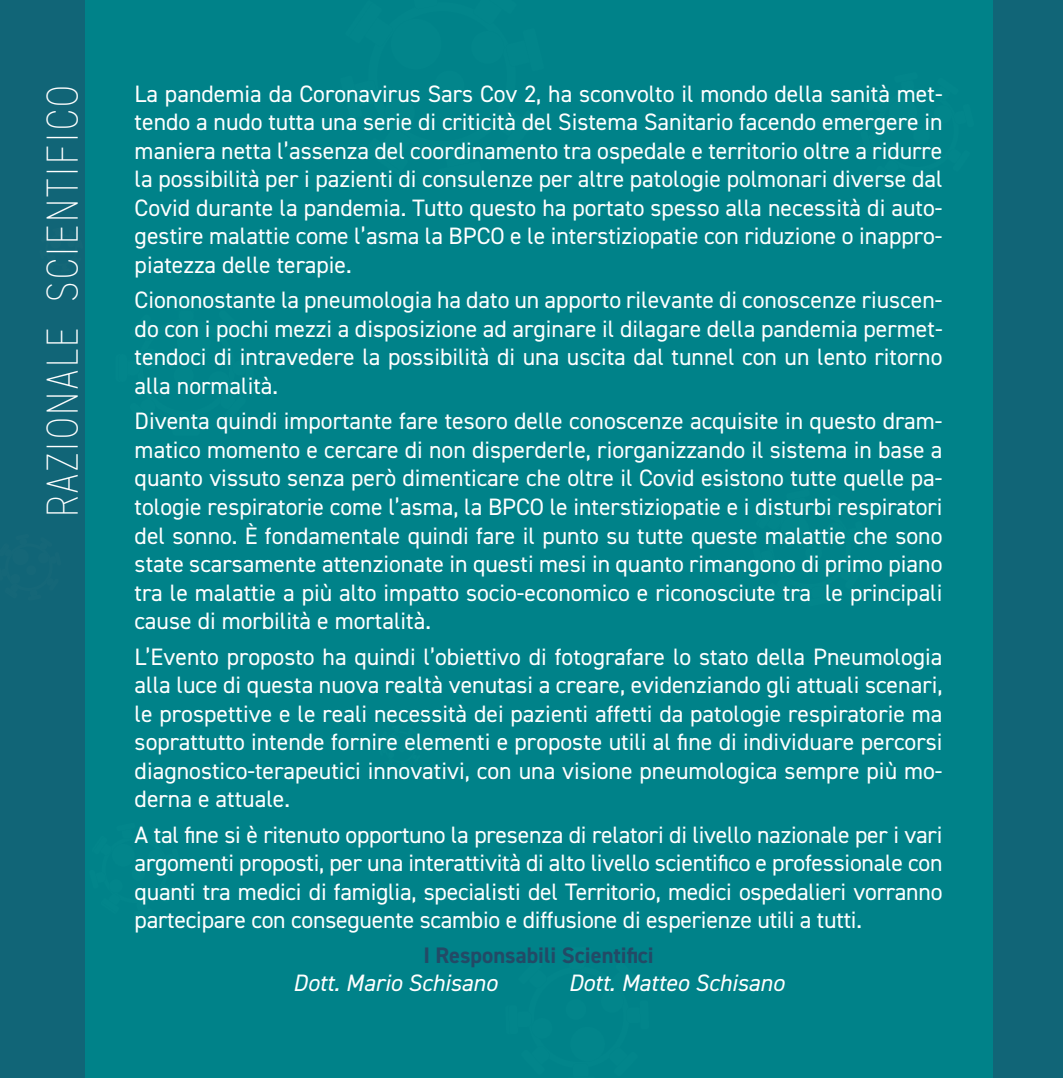
<style>
.page{position:relative;width:1063px;height:1078px;background:#fff}
.page>*{position:absolute;margin:0;border:0;box-sizing:border-box;transform-origin:0 0}
.t1{font:200 condensed 45px "DIN2014";letter-spacing:.06em;color:#fff}
.t2{font:23.75px/28.5px "DIN2014";color:#fff;text-align:justify}
.t3{font:italic 23.75px "DIN2014";color:#fff}
.t4{font:700 22.5px "DIN2014";color:#234a66}
</style>
<div class="page">
<div style="left:85px;top:0;width:907px;height:1077px;background:#008289"></div>
<div style="left:992px;top:0;width:70px;height:1077px;background:#116577"></div>
<div style="left:0;top:0;width:85px;height:1077px;background:#116577"></div>
<hr style="left:1062px;top:0;width:1px;height:1077px;background:#008289">
<h1 class="t1" style="left:35px;top:517px;width:433px;rotate:-90deg">RAZIONALE SCIENTIFICO</h1>
<p class="t2" style="left:135px;top:79px;width:809px">La pandemia da Coronavirus Sars Cov 2, ha sconvolto il mondo della sanità met&shy;tendo a nudo tutta una serie di criticità del Sistema Sanitario facendo emergere in maniera netta l’assenza del coordinamento tra ospedale e territorio oltre a ridurre la possibilità per i pazienti di consulenze per altre patologie polmonari diverse dal Covid durante la pandemia. Tutto questo ha portato spesso alla necessità di auto&shy;gestire malattie come l’asma la BPCO e le interstiziopatie con riduzione o inappro&shy;piatezza delle terapie.</p>
<p class="t2" style="left:135px;top:285px;width:809px">Ciononostante la pneumologia ha dato un apporto rilevante di conoscenze riuscen&shy;do con i pochi mezzi a disposizione ad arginare il dilagare della pandemia permet&shy;tendoci di intravedere la possibilità di una uscita dal tunnel con un lento ritorno alla normalità.</p>
<p class="t2" style="left:135px;top:406px;width:809px">Diventa quindi importante fare tesoro delle conoscenze acquisite in questo dram&shy;matico momento e cercare di non disperderle, riorganizzando il sistema in base a quanto vissuto senza però dimenticare che oltre il Covid esistono tutte quelle pa&shy;tologie respiratorie come l’asma, la BPCO le interstiziopatie e i disturbi respiratori del sonno. È fondamentale quindi fare il punto su tutte queste malattie che sono state scarsamente attenzionate in questi mesi in quanto rimangono di primo piano tra le malattie a più alto impatto socio-economico e riconosciute tra le principali cause di morbilità e mortalità.</p>
<p class="t2" style="left:135px;top:641px;width:809px">L’Evento proposto ha quindi l’obiettivo di fotografare lo stato della Pneumologia alla luce di questa nuova realtà venutasi a creare, evidenziando gli attuali scenari, le prospettive e le reali necessità dei pazienti affetti da patologie respiratorie ma soprattutto intende fornire elementi e proposte utili al fine di individuare percorsi diagnostico-terapeutici innovativi, con una visione pneumologica sempre più mo&shy;derna e attuale.</p>
<p class="t2" style="left:135px;top:819px;width:809px">A tal fine si è ritenuto opportuno la presenza di relatori di livello nazionale per i vari argomenti proposti, per una interattività di alto livello scientifico e professionale con quanti tra medici di famiglia, specialisti del Territorio, medici ospedalieri vorranno partecipare con conseguente scambio e diffusione di esperienze utili a tutti.</p>
<p class="t4" style="left:423px;top:939px;width:232px">I Responsabili Scientifici</p>
<p class="t3" style="left:293px;top:967px;width:206px">Dott. Mario Schisano</p>
<p class="t3" style="left:568px;top:967px;width:217px">Dott. Matteo Schisano</p>
</div>
